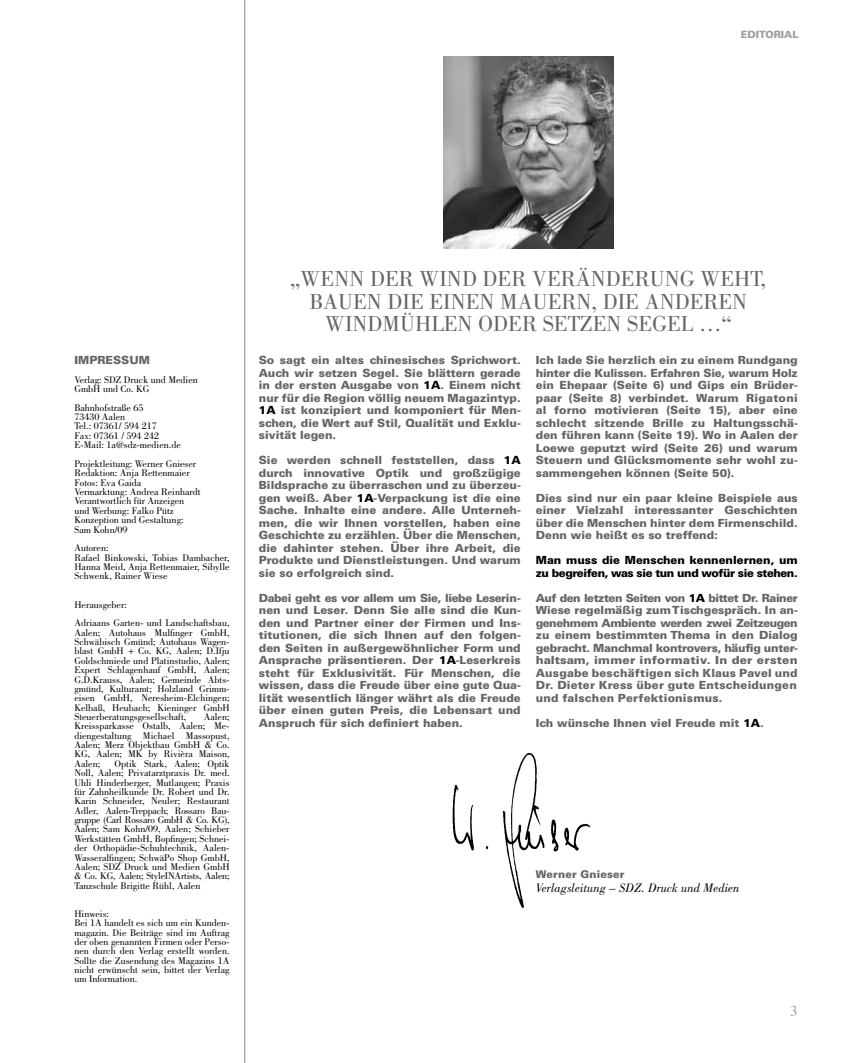
<style>
.page{position:relative;width:851px;height:1063px;background:#fff}
.page>*{position:absolute;margin:0;border:0;box-sizing:border-box;transform-origin:0 0}
.t1{font:22.5px/22.5px "Bodoni LT";color:#646567;text-align:center}
.t2{font:15px "Times";color:#9c9e9f}
.t3{font:italic 12.75px "Bodoni LT";color:#000}
.t4{font:900 11.25px/12.5px "Univers LT";color:#646567;text-align:justify}
.t5{font:900 11.25px/12.5px "Univers LT";letter-spacing:-.04em;color:#000}
.t6{font:900 10.62px "Univers LT";letter-spacing:.015em;color:#646567}
.t7{font:10px/9.4px "Bodoni LT";color:#000}
.t8{font:900 10px "Univers LT";color:#9c9e9f}
.s1{color:#000}
</style>
<div class="page">
<img style="left:443px;top:57px;width:170px;height:191px">
<hr style="left:244px;top:0;width:1px;height:1063px;background:#9c9e9f">
<img style="left:452px;top:753px;width:139px;height:155px">
<p class="t8" style="left:740px;top:28px;width:59px">EDITORIAL</p>
<p class="t4" style="left:74px;top:354px;width:77px">IMPRESSUM</p>
<p class="t7" style="left:74px;top:375px;width:125px">Verlag: SDZ Druck und Medien<br>GmbH und Co. KG</p>
<p class="t7" style="left:74px;top:403px;width:108px">Bahnhofstraße 65<br>73430 Aalen<br>Tel.: 07361/ 594 217<br>Fax: 07361 / 594 242<br>E-Mail: 1a@sdz-medien.de</p>
<p class="t7" style="left:74px;top:459px;width:128px">Projektleitung: Werner Gnieser<br>Redaktion: Anja Rettenmaier<br>Fotos: Eva Gaida<br>Vermarktung: Andrea Reinhardt<br>Verantwortlich für Anzeigen und Werbung: Falko Pütz<br>Konzeption und Gestaltung:<br>Sam Kohn/09</p>
<p class="t7" style="left:74px;top:543px;width:157px">Autoren:<br>Rafael Binkowski, Tobias Dambacher,<br>Hanna Meid, Anja Rettenmaier, Sibylle<br>Schwenk, Rainer Wiese</p>
<p class="t7" style="left:74px;top:595px;width:157px;line-height:18.8px">Herausgeber:<br>Adriaans Garten- und Landschaftsbau,</p>
<p class="t7" style="left:74px;top:628px;width:157px;text-align:justify">Aalen; Autohaus Mulfinger GmbH, Schwäbisch Gmünd; Autohaus Wagen&shy;blast GmbH + Co. KG, Aalen; D.Ifju Goldschmiede und Platinstudio, Aalen; Expert Schlagenhauf GmbH, Aalen; G.D.Krauss, Aalen; Gemeinde Abts&shy;gmünd, Kulturamt; Holzland Grimm&shy;eisen GmbH, Neresheim-Elchingen; Kelbaß, Heubach; Kieninger GmbH Steuerberatungsgesellschaft,</p>
<p class="t7" style="left:74px;top:712px;width:157px;text-align:justify;text-indent:129px">Aalen; Kreissparkasse Ostalb, Aalen; Me&shy;diengestaltung Michael Massopust, Aalen; Merz Objektbau GmbH &amp; Co.<br>KG, Aalen; MK by Rivièra Maison, Aalen;</p>
<p class="t7" style="left:74px;top:759px;width:157px;text-align:justify;text-indent:40px">Optik Stark, Aalen; Optik Noll, Aalen; Privatarztpraxis Dr. med.<br>Uhli Hinderberger, Mutlangen; Praxis für Zahnheilkunde Dr. Robert und Dr.<br>Karin Schneider, Neuler; Restaurant Adler, Aalen-Treppach; Rossaro Bau&shy;gruppe (Carl Rossaro GmbH &amp; Co. KG), Aalen; Sam Kohn/09, Aalen; Schieber Werkstätten GmbH, Bopfingen; Schnei&shy;der Orthopädie-Schuhtechnik, Aalen-Wasseralfingen; SchwäPo Shop GmbH, Aalen; SDZ Druck und Medien GmbH &amp; Co. KG, Aalen; StyleINArtists, Aalen; Tanzschule Brigitte Rühl, Aalen</p>
<p class="t7" style="left:74px;top:909px;width:157px">Hinweis:<br>Bei 1A handelt es sich um ein Kunden&shy;magazin. Die Beiträge sind im Auftrag der oben genannten Firmen oder Perso&shy;nen durch den Verlag erstellt worden.<br>Sollte die Zusendung des Magazins 1A nicht erwünscht sein, bittet der Verlag um Information.</p>
<h1 class="t1" style="left:290px;top:268px;width:477px">„WENN DER WIND DER VERÄNDERUNG WEHT,<br>BAUEN DIE EINEN MAUERN, DIE ANDEREN<br>WINDMÜHLEN ODER SETZEN SEGEL …“</h1>
<p class="t4" style="left:259px;top:354px;width:263px">So sagt ein altes chinesisches Sprichwort.<br>Auch wir setzen Segel. Sie blättern gerade in der ersten Ausgabe von <span class="s1">1A</span>. Einem nicht nur für die Region völlig neuem Magazintyp.<br><span class="s1">1A</span> ist konzipiert und komponiert für Men&shy;schen, die Wert auf Stil, Qualität und Exklu&shy;sivität legen.</p>
<p class="t4" style="left:259px;top:454px;width:263px">Sie werden schnell feststellen, dass <span class="s1">1A </span>durch innovative Optik und großzügige Bildsprache zu überraschen und zu überzeu&shy;gen weiß. Aber <span class="s1">1A</span>-Verpackung ist die eine Sache. Inhalte eine andere. Alle Unterneh&shy;men, die wir Ihnen vorstellen, haben eine Geschichte zu erzählen. Über die Menschen, die dahinter stehen. Über ihre Arbeit, die Produkte und Dienstleistungen. Und warum sie so erfolgreich sind.</p>
<p class="t4" style="left:259px;top:592px;width:263px">Dabei geht es vor allem um Sie, liebe Leserin&shy;nen und Leser. Denn Sie alle sind die Kun&shy;den und Partner einer der Firmen und Ins&shy;titutionen, die sich Ihnen auf den folgen&shy;den Seiten in außergewöhnlicher Form und Ansprache präsentieren. Der <span class="s1">1A</span>-Leserkreis steht für Exklusivität. Für Menschen, die wissen, dass die Freude über eine gute Qua&shy;lität wesentlich länger währt als die Freude über einen guten Preis, die Lebensart und Anspruch für sich definiert haben.</p>
<p class="t4" style="left:535px;top:354px;width:263px">Ich lade Sie herzlich ein zu einem Rundgang hinter die Kulissen. Erfahren Sie, warum Holz ein Ehepaar (Seite 6) und Gips ein Brüder&shy;paar (Seite 8) verbindet. Warum Rigatoni al forno motivieren (Seite 15), aber eine schlecht sitzende Brille zu Haltungsschä&shy;den führen kann (Seite 19). Wo in Aalen der Loewe geputzt wird (Seite 26) und warum Steuern und Glücksmomente sehr wohl zu&shy;sammengehen können (Seite 50).</p>
<p class="t4" style="left:535px;top:492px;width:263px">Dies sind nur ein paar kleine Beispiele aus einer Vielzahl interessanter Geschichten über die Menschen hinter dem Firmenschild.<br>Denn wie heißt es so treffend:</p>
<p class="t5" style="left:535px;top:554px;width:263px">Man muss die Menschen kennenlernen, um zu begreifen, was sie tun und wofür sie stehen.</p>
<p class="t4" style="left:535px;top:592px;width:263px">Auf den letzten Seiten von <span class="s1">1A</span> bittet Dr. Rainer Wiese regelmäßig zum Tischgespräch. In an&shy;genehmem Ambiente werden zwei Zeitzeugen zu einem bestimmten Thema in den Dialog gebracht. Manchmal kontrovers, häufig unter&shy;haltsam, immer informativ. In der ersten Ausgabe beschäftigen sich Klaus Pavel und Dr. Dieter Kress über gute Entscheidungen und falschen Perfektionismus.</p>
<p class="t4" style="left:535px;top:717px;width:229px">Ich wünsche Ihnen viel Freude mit <span class="s1">1A</span>.</p>
<p class="t6" style="left:535px;top:868px;width:90px">Werner Gnieser</p>
<p class="t3" style="left:535px;top:881px;width:205px">Verlagsleitung – SDZ. Druck und Medien</p>
<h2 class="t2" style="left:790px;top:997px;width:9px">3</h2>
</div>
